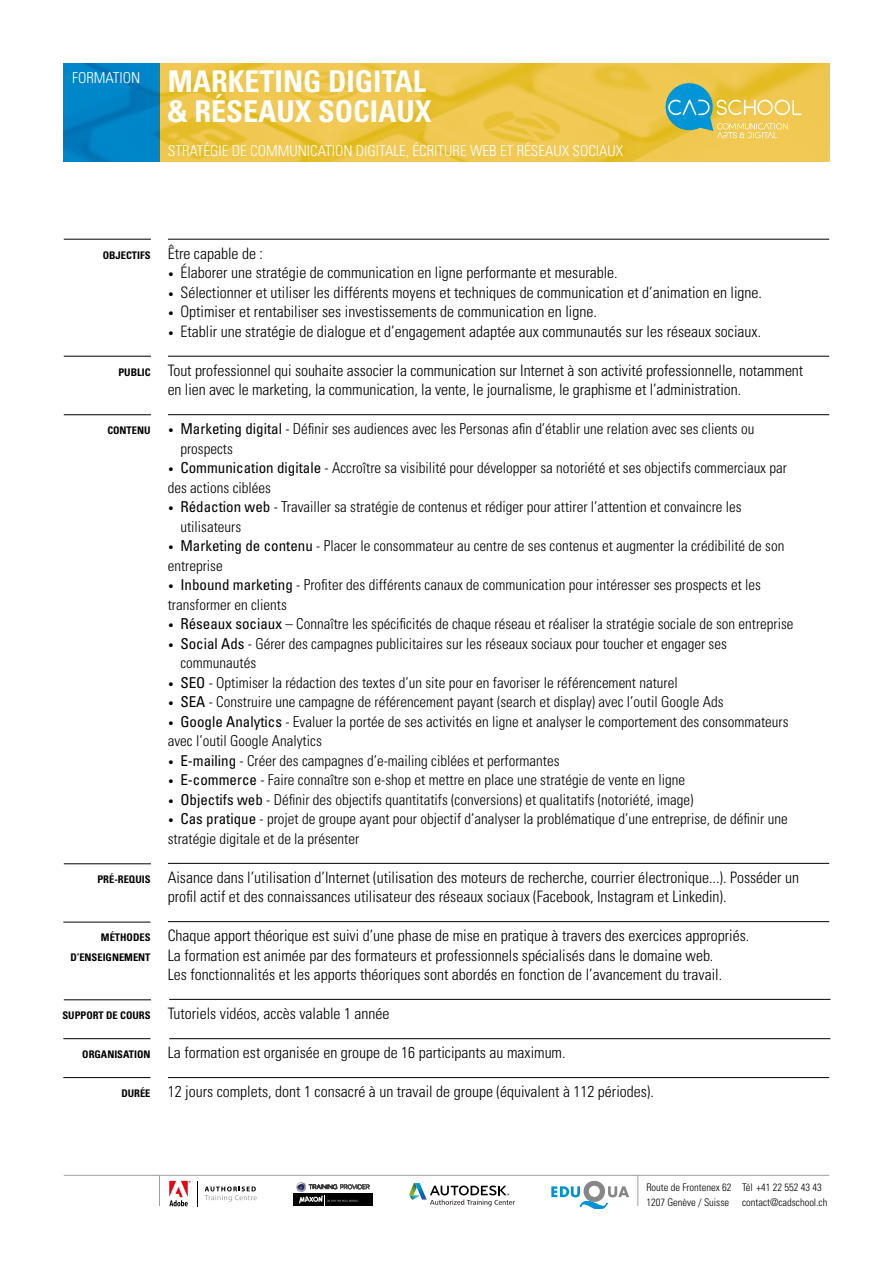
<style>
.page{position:relative;width:893px;height:1263px;background:#fff}
.page>*{position:absolute;margin:0;border:0;box-sizing:border-box;transform-origin:0 0}
.t1{font:700 condensed 30px/29.7px "Univers LT Std";color:#fff}
.t2{font:300 condensed 15.75px/19.5px "Univers LT Std";color:#000}
.t3{font:300 condensed 15px/19.5px "Univers LT Std";color:#000}
.t4{font:300 condensed 15px "Univers LT Std";color:#fff}
.t5{font:700 condensed 10.5px/19.5px "Univers LT Std";color:#000;text-align:right}
.t6{font:300 condensed 10.5px/15px "Univers LT Std";color:#000}
.s1{font-size:10.5px}
.s2{font-weight:400}
</style>
<div class="page">
<img style="left:159px;top:64px;width:670px;height:97px">
<svg style="left:64px;top:64px;width:95px;height:97px;background:#0081c4"></svg>
<hr style="left:64px;top:1175px;width:765px;height:1px;background:#9d9d9c">
<hr style="left:159px;top:1175px;width:1px;height:31px;background:#9d9d9c">
<hr style="left:638px;top:1175px;width:1px;height:31px;background:#9d9d9c">
<svg style="left:551px;top:1181px;width:78px;height:27px"></svg>
<svg style="left:169px;top:1181px;width:22px;height:25px"></svg>
<svg style="left:205px;top:1186px;width:52px;height:16px"></svg>
<svg style="left:197px;top:1181px;width:1px;height:25px"></svg>
<svg style="left:409px;top:1183px;width:106px;height:23px"></svg>
<div style="left:293px;top:1193px;width:80px;height:13px;background:#000"></div>
<svg style="left:296px;top:1182px;width:74px;height:24px"></svg>
<svg style="left:666px;top:83px;width:135px;height:55px;background:#b9bf77"></svg>
<hr style="left:64px;top:239px;width:87px;height:1px;background:#000">
<hr style="left:168px;top:239px;width:661px;height:1px;background:#000">
<hr style="left:168px;top:414px;width:661px;height:1px;background:#000">
<hr style="left:168px;top:356px;width:661px;height:1px;background:#000">
<hr style="left:169px;top:1038px;width:661px;height:1px;background:#000">
<hr style="left:168px;top:921px;width:661px;height:1px;background:#000">
<hr style="left:168px;top:863px;width:661px;height:1px;background:#000">
<hr style="left:64px;top:414px;width:87px;height:1px;background:#000">
<hr style="left:64px;top:356px;width:87px;height:1px;background:#000">
<hr style="left:63px;top:1077px;width:88px;height:1px;background:#000">
<hr style="left:63px;top:922px;width:88px;height:1px;background:#000">
<hr style="left:64px;top:863px;width:87px;height:1px;background:#000">
<hr style="left:169px;top:999px;width:661px;height:1px;background:#000">
<hr style="left:64px;top:999px;width:87px;height:1px;background:#000">
<hr style="left:168px;top:1077px;width:661px;height:1px;background:#000">
<hr style="left:63px;top:1038px;width:88px;height:1px;background:#000">
<p class="t4" style="left:72px;top:69px;width:70px">FORMATION</p>
<h1 class="t1" style="left:168px;top:67px;width:265px">MARKETING DIGITAL &amp; RÉSEAUX SOCIAUX</h1>
<p class="t4" style="left:168px;top:142px;width:457px">STRATÉGIE DE COMMUNICATION DIGITALE, ÉCRITURE WEB ET RÉSEAUX SOCIAUX</p>
<p class="t5" style="left:103px;top:245px;width:49px">OBJECTIFS</p>
<p class="t5" style="left:118px;top:362px;width:34px">PUBLIC</p>
<p class="t5" style="left:107px;top:421px;width:45px">CONTENU</p>
<p class="t5" style="left:97px;top:869px;width:55px">PRÉ-REQUIS</p>
<p class="t5" style="left:71px;top:928px;width:81px">MÉTHODES<br>D’ENSEIGNEMENT</p>
<p class="t5" style="left:62px;top:1006px;width:90px">SUPPORT DE COURS</p>
<p class="t5" style="left:82px;top:1045px;width:70px">ORGANISATION</p>
<p class="t5" style="left:121px;top:1084px;width:31px">DURÉE</p>
<p class="t2" style="left:168px;top:243px;width:97px">Être capable de :</p>
<p class="t2" style="left:168px;top:263px;width:452px"><span class="s1">•</span> Élaborer une stratégie de communication en ligne performante et mesurable.</p>
<p class="t2" style="left:168px;top:282px;width:596px"><span class="s1">•</span> Sélectionner et utiliser les différents moyens et techniques de communication et d’animation en ligne.</p>
<p class="t2" style="left:168px;top:302px;width:431px"><span class="s1">•</span> Optimiser et rentabiliser ses investissements de communication en ligne.</p>
<p class="t2" style="left:168px;top:321px;width:595px"><span class="s1">•</span> Etablir une stratégie de dialogue et d’engagement adaptée aux communautés sur les réseaux sociaux.</p>
<p class="t2" style="left:168px;top:360px;width:637px">Tout professionnel qui souhaite associer la communication sur Internet à son activité professionnelle, notamment en lien avec le marketing, la communication, la vente, le journalisme, le graphisme et l’administration.</p>
<p class="t3" style="left:180px;top:419px;width:575px;text-indent:-13px"><span class="s1">•</span> <span class="s2">Marketing digital</span> - Définir ses audiences avec les Personas afin d’établir une relation avec ses clients ou prospects</p>
<p class="t3" style="left:168px;top:458px;width:621px"><span class="s1">•</span> <span class="s2">Communication digitale</span> - Accroître sa visibilité pour développer sa notoriété et ses objectifs commerciaux par des actions ciblées</p>
<p class="t3" style="left:180px;top:497px;width:563px;text-indent:-13px"><span class="s1">•</span> <span class="s2">Rédaction web</span> - Travailler sa stratégie de contenus et rédiger pour attirer l’attention et convaincre les utilisateurs</p>
<p class="t3" style="left:168px;top:536px;width:618px"><span class="s1">•</span> <span class="s2">Marketing de contenu</span> - Placer le consommateur au centre de ses contenus et augmenter la crédibilité de son entreprise</p>
<p class="t3" style="left:168px;top:575px;width:595px"><span class="s1">•</span> <span class="s2">Inbound marketing</span> - Profiter des différents canaux de communication pour intéresser ses prospects et les transformer en clients</p>
<p class="t3" style="left:168px;top:614px;width:627px"><span class="s1">•</span> <span class="s2">Réseaux sociaux</span> – Connaître les spécificités de chaque réseau et réaliser la stratégie sociale de son entreprise</p>
<p class="t3" style="left:180px;top:634px;width:548px;text-indent:-13px"><span class="s1">•</span> <span class="s2">Social Ads</span> - Gérer des campagnes publicitaires sur les réseaux sociaux pour toucher et engager ses communautés</p>
<p class="t3" style="left:168px;top:673px;width:512px"><span class="s1">•</span> <span class="s2">SEO</span> - Optimiser la rédaction des textes d’un site pour en favoriser le référencement naturel</p>
<p class="t3" style="left:168px;top:692px;width:557px"><span class="s1">•</span> <span class="s2">SEA</span> - Construire une campagne de référencement payant (search et display) avec l’outil Google Ads</p>
<p class="t3" style="left:168px;top:712px;width:622px"><span class="s1">•</span> <span class="s2">Google Analytics</span> - Evaluer la portée de ses activités en ligne et analyser le comportement des consommateurs avec l’outil Google Analytics</p>
<p class="t3" style="left:168px;top:751px;width:393px"><span class="s1">•</span> <span class="s2">E-mailing</span> - Créer des campagnes d’e-mailing ciblées et performantes</p>
<p class="t3" style="left:168px;top:770px;width:519px"><span class="s1">•</span> <span class="s2">E-commerce</span> - Faire connaître son e-shop et mettre en place une stratégie de vente en ligne</p>
<p class="t3" style="left:168px;top:790px;width:527px"><span class="s1">•</span> <span class="s2">Objectifs web</span> - Définir des objectifs quantitatifs (conversions) et qualitatifs (notoriété, image)</p>
<p class="t3" style="left:168px;top:809px;width:621px"><span class="s1">•</span> <span class="s2">Cas pratique</span> - projet de groupe ayant pour objectif d’analyser la problématique d’une entreprise, de définir une stratégie digitale et de la présenter</p>
<p class="t2" style="left:168px;top:867px;width:633px">Aisance dans l’utilisation d’Internet (utilisation des moteurs de recherche, courrier électronique...). Posséder un profil actif et des connaissances utilisateur des réseaux sociaux (Facebook, Instagram et Linkedin).</p>
<p class="t2" style="left:168px;top:926px;width:583px">Chaque apport théorique est suivi d’une phase de mise en pratique à travers des exercices appropriés.<br>La formation est animée par des formateurs et professionnels spécialisés dans le domaine web.<br>Les fonctionnalités et les apports théoriques sont abordés en fonction de l’avancement du travail.</p>
<p class="t2" style="left:168px;top:1004px;width:223px">Tutoriels vidéos, accès valable 1 année</p>
<p class="t2" style="left:168px;top:1043px;width:399px">La formation est organisée en groupe de 16 participants au maximum.</p>
<p class="t2" style="left:168px;top:1082px;width:488px">12 jours complets, dont 1 consacré à un travail de groupe (équivalent à 112 périodes).</p>
<p class="t6" style="left:646px;top:1180px;width:87px">Route de Frontenex 62<br>1207 Genève / Suisse</p>
<p class="t6" style="left:742px;top:1180px;width:87px">Tél +41 22 552 43 43 contact@cadschool.ch</p>
</div>
